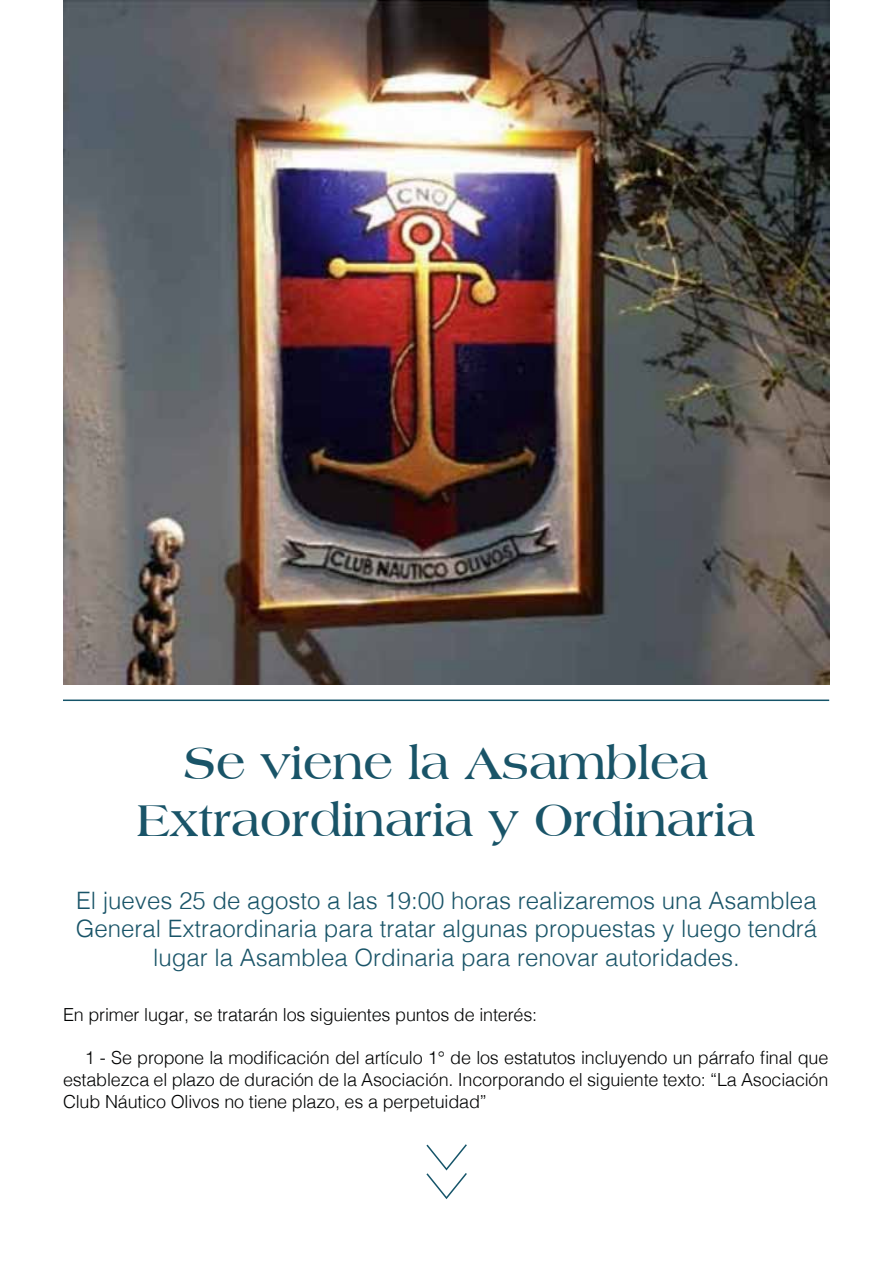
<style>
.page{position:relative;width:893px;height:1263px;background:#fff}
.page>*{position:absolute;margin:0;border:0;box-sizing:border-box;transform-origin:0 0}
.t1{font:700 48px/57.6px "Americana BT";color:#195468;text-align:center}
.t2{font:300 24px/28.8px "Helvetica";color:#195468;text-align:center}
.t3{font:300 18px/21.6px "Helvetica";letter-spacing:-.01em;color:#010202;text-align:justify}
</style>
<div class="page">
<img style="left:63px;top:0;width:767px;height:685px">
<hr style="left:63px;top:699px;width:766px;height:2px;background:#155469">
<svg style="left:426px;top:1144px;width:41px;height:55px"></svg>
<h1 class="t1" style="left:137px;top:733px;width:620px">Se viene la Asamblea<br>Extraordinaria y Ordinaria</h1>
<h2 class="t2" style="left:76px;top:884px;width:743px">El jueves 25 de agosto a las 19:00 horas realizaremos una Asamblea<br>General Extraordinaria para tratar algunas propuestas y luego tendrá lugar la Asamblea Ordinaria para renovar autoridades.</h2>
<p class="t3" style="left:63px;top:1003px;width:476px">En primer lugar, se tratarán los siguientes puntos de interés:</p>
<p class="t3" style="left:63px;top:1046px;width:767px;text-indent:22px">1 - Se propone la modificación del artículo 1° de los estatutos incluyendo un párrafo final que establezca el plazo de duración de la Asociación. Incorporando el siguiente texto: “La Asociación Club Náutico Olivos no tiene plazo, es a perpetuidad”</p>
</div>
